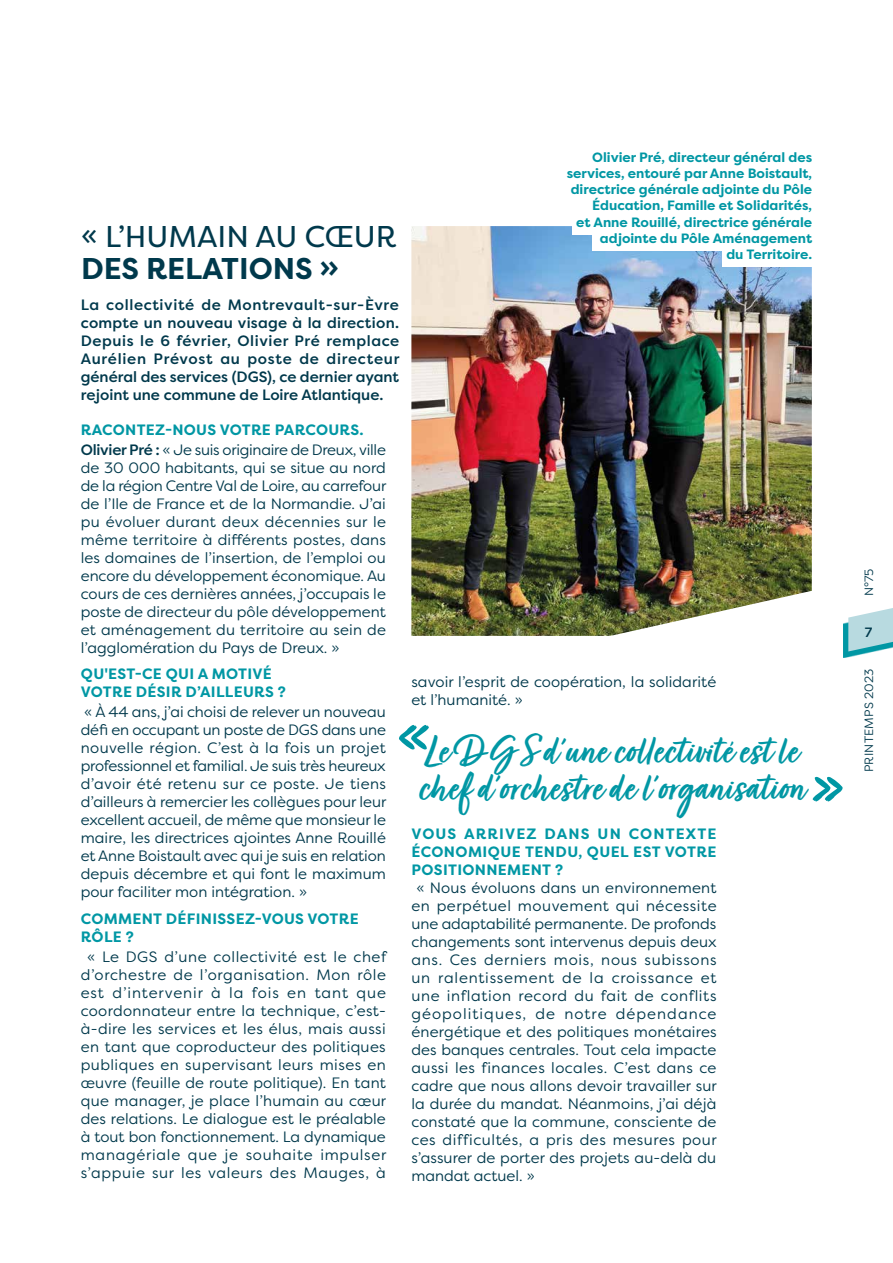
<style>
.page{position:relative;width:893px;height:1263px;background:#fff}
.page>*{position:absolute;margin:0;border:0;box-sizing:border-box;transform-origin:0 0}
.t1{font:99px "Turbinado Pro";color:#0097a4}
.t2{font:43.5px/37.5px "Turbinado Bold Pro";letter-spacing:.005em;color:#0097a4}
.t3{font:30px "Filson Pro";color:#00394c}
.t4{font:700 30px "Filson Pro";color:#00394c}
.t5{font:15px/18px "Filson Pro";letter-spacing:.015em;color:#00394c;text-align:justify}
.t6{font:500 15px/18px "Filson Pro";color:#00394c;text-align:justify}
.t7{font:700 15px/18px "Filson Pro";letter-spacing:.02em;color:#0097a4}
.t8{font:15px/20.1px "Filson Pro";letter-spacing:-.015em;color:#00394c}
.t9{font:700 13.5px/16.2px "Filson Pro";color:#0097a4;text-align:right}
.t10{font:500 13.5px "Filson Pro";color:#00394c}
.t11{font:12px "Filson Pro";letter-spacing:.02em;color:#00394c}
.s1{font-weight:700;color:#0097a4}
.s2{font-weight:500}
</style>
<div class="page">
<img style="left:411px;top:226px;width:401px;height:410px">
<div style="left:572px;top:212px;width:244px;height:22px;background:#fff"></div>
<div style="left:592px;top:228px;width:224px;height:22px;background:#fff"></div>
<div style="left:722px;top:245px;width:94px;height:22px;background:#fff"></div>
<svg style="left:843px;top:622px;width:35px;height:36px"></svg>
<svg style="left:848px;top:608px;width:45px;height:43px;background:#b0d8de"></svg>
<p class="t9" style="left:567px;top:149px;width:247px">Olivier Pré, directeur général des services, entouré par Anne Boistault, directrice générale adjointe du Pôle Éducation, Famille et Solidarités,<br>et Anne Rouillé, directrice générale adjointe du Pôle Aménagement<br>du Territoire.</p>
<h3 class="t3" style="left:81px;top:217px;width:317px">« L’HUMAIN AU CŒUR</h3>
<h3 class="t4" style="left:81px;top:249px;width:259px">DES RELATIONS »</h3>
<p class="t6" style="left:81px;top:295px;width:320px">La collectivité de Montrevault-sur-Èvre compte un nouveau visage à la direction.<br>Depuis le 6 février, Olivier Pré remplace Aurélien Prévost au poste de directeur général des services (DGS), ce dernier ayant rejoint une commune de Loire Atlantique.</p>
<p class="t8" style="left:81px;top:419px;width:307px"><span class="s1">RACONTEZ-NOUS VOTRE PARCOURS.<br></span><span class="s2">Olivier Pré :</span> « Je suis originaire de Dreux, ville</p>
<p class="t5" style="left:81px;top:458px;width:307px">de 30 000 habitants, qui se situe au nord de la région Centre Val de Loire, au carrefour de l’Ile de France et de la Normandie. J’ai pu évoluer durant deux décennies sur le même territoire à différents postes, dans les domaines de l’insertion, de l’emploi ou encore du développement économique. Au cours de ces dernières années, j’occupais le poste de directeur du pôle développement et aménagement du territoire au sein de l’agglomération du Pays de Dreux. »</p>
<p class="t7" style="left:81px;top:665px;width:206px">QU'EST-CE QUI A MOTIVÉ<br>VOTRE DÉSIR D’AILLEURS ?</p>
<p class="t5" style="left:81px;top:703px;width:307px">« À 44 ans, j’ai choisi de relever un nouveau défi en occupant un poste de DGS dans une nouvelle région. C’est à la fois un projet professionnel et familial. Je suis très heureux d’avoir été retenu sur ce poste. Je tiens d’ailleurs à remercier les collègues pour leur excellent accueil, de même que monsieur le maire, les directrices ajointes Anne Rouillé et Anne Boistault avec qui je suis en relation depuis décembre et qui font le maximum pour faciliter mon intégration. »</p>
<p class="t7" style="left:81px;top:910px;width:279px">COMMENT DÉFINISSEZ-VOUS VOTRE<br>RÔLE ?</p>
<p class="t5" style="left:81px;top:947px;width:307px;text-align:center">« Le DGS d’une collectivité est le chef d’orchestre de l’organisation. Mon rôle est d’intervenir à la fois en tant que coordonnateur entre la technique, c’est&shy;à-dire les services et les élus, mais aussi en tant que coproducteur des politiques publiques en supervisant leurs mises en œuvre (feuille de route politique). En tant que manager, je place l’humain au cœur des relations. Le dialogue est le préalable à tout bon fonctionnement. La dynamique managériale que je souhaite impulser s’appuie sur les valeurs des Mauges, à</p>
<p class="t5" style="left:411px;top:672px;width:306px">savoir l’esprit de coopération, la solidarité et l’humanité. »</p>
<h1 class="t1" style="left:397px;top:680px;width:35px">«</h1>
<h2 class="t2" style="left:419px;top:735px;width:388px">Le DGS d’une collectivité est le chef d’orchestre de l’organisation</h2>
<h1 class="t1" style="left:811px;top:732px;width:35px">»</h1>
<p class="t7" style="left:412px;top:825px;width:306px;text-align:justify">VOUS ARRIVEZ DANS UN CONTEXTE ÉCONOMIQUE TENDU, QUEL EST VOTRE POSITIONNEMENT ?</p>
<p class="t5" style="left:411px;top:878px;width:307px;text-indent:5px">« Nous évoluons dans un environnement en perpétuel mouvement qui nécessite une adaptabilité permanente. De profonds changements sont intervenus depuis deux ans. Ces derniers mois, nous subissons un ralentissement de la croissance et une inflation record du fait de conflits géopolitiques, de notre dépendance énergétique et des politiques monétaires des banques centrales. Tout cela impacte aussi les finances locales. C’est dans ce cadre que nous allons devoir travailler sur la durée du mandat. Néanmoins, j’ai déjà constaté que la commune, consciente de ces difficultés, a pris des mesures pour s’assurer de porter des projets au-delà du mandat actuel. »</p>
<p class="t11" style="left:861px;top:596px;width:29px;rotate:-90deg">N° 75</p>
<p class="t10" style="left:865px;top:622px;width:9px">7</p>
<p class="t11" style="left:861px;top:772px;width:105px;rotate:-90deg">PRINTEMPS 2023</p>
</div>
